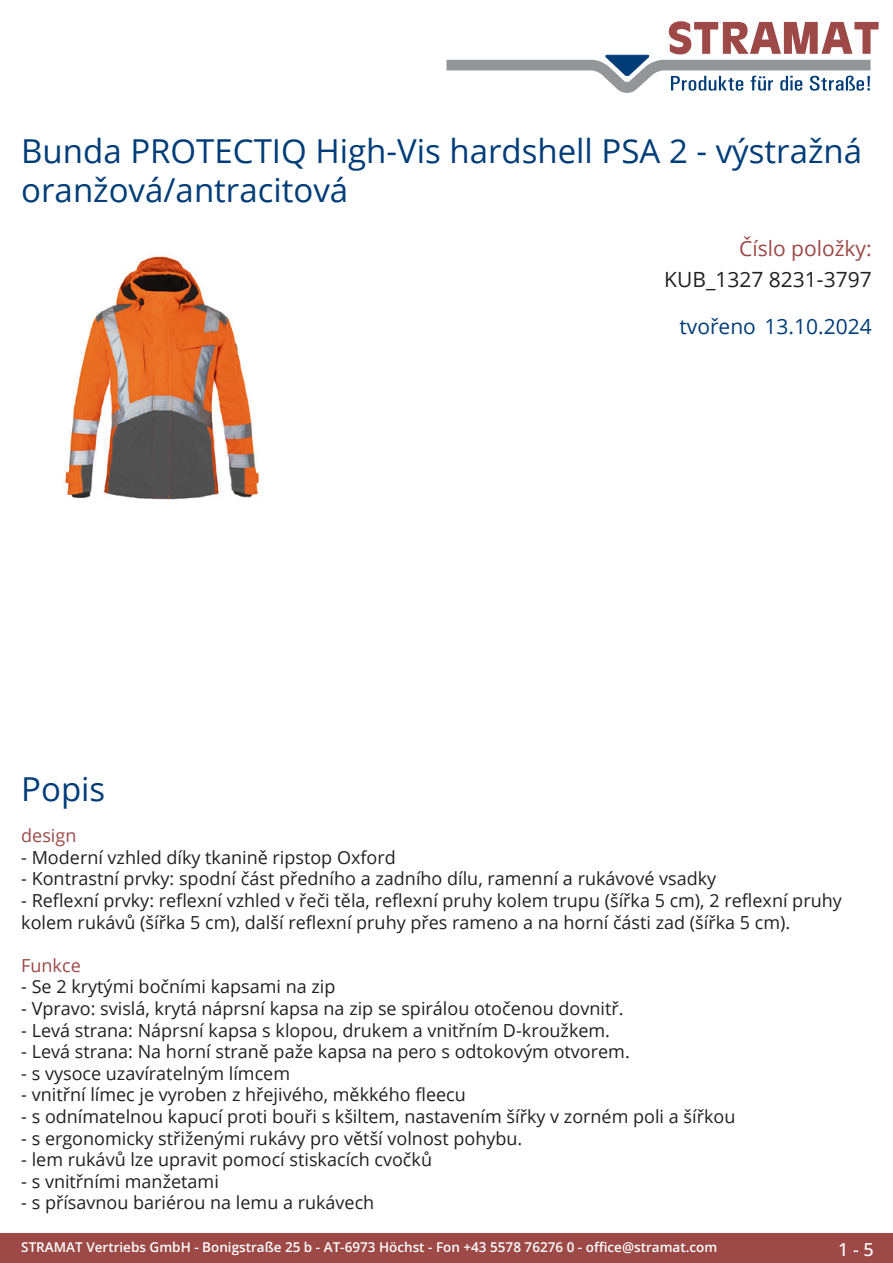
<style>
.page{position:relative;width:893px;height:1263px;background:#fff}
.page>*{position:absolute;margin:0;border:0;box-sizing:border-box;transform-origin:0 0}
.Produkttitel{font:33px/39.6px "Open Sans";color:#003d78}
.TechDaten_Inhalt{font:21px "Open Sans";color:#231f20}
.Erstellungsdatum{font:21px "Open Sans";color:#003d78}
.TechDaten_Überschrif{font:21px "Open Sans";color:#9c4948}
.Beschreibung_Text{font:18px/21.6px "Open Sans";color:#231f20}
.Beschreibung_Text-2{font:18px "Open Sans";color:#9c4948}
.t1{font:500 18px "Open Sans";color:#fff}
.t2{font:600 13.5px "Open Sans";color:#fff}
</style>
<div class="page">
<div style="left:0;top:1233px;width:893px;height:30px;background:#9c4948"></div>
<svg style="left:446px;top:21px;width:433px;height:72px"></svg>
<img style="left:62px;top:256px;width:197px;height:244px">
<p class="Produkttitel" style="left:21px;top:130px;width:842px">Bunda PROTECTIQ High-Vis hardshell PSA 2 - výstražná oranžová/antracitová</p>
<p class="TechDaten_Überschrif" style="left:739px;top:234px;width:134px">Číslo položky:</p>
<p class="TechDaten_Inhalt" style="left:664px;top:265px;width:209px">KUB_1327 8231-3797</p>
<p class="Erstellungsdatum" style="left:679px;top:312px;width:194px">tvořeno 13.10.2024</p>
<p class="Produkttitel" style="left:21px;top:768px;width:86px">Popis</p>
<p class="Beschreibung_Text-2" style="left:21px;top:823px;width:57px">design</p>
<p class="Beschreibung_Text" style="left:21px;top:846px;width:376px">- Moderní vzhled díky tkanině ripstop Oxford</p>
<p class="Beschreibung_Text" style="left:21px;top:867px;width:697px">- Kontrastní prvky: spodní část předního a zadního dílu, ramenní a rukávové vsadky</p>
<p class="Beschreibung_Text" style="left:21px;top:889px;width:822px">- Reflexní prvky: reflexní vzhled v řeči těla, reflexní pruhy kolem trupu (šířka 5 cm), 2 reflexní pruhy kolem rukávů (šířka 5 cm), další reflexní pruhy přes rameno a na horní části zad (šířka 5 cm).</p>
<p class="Beschreibung_Text-2" style="left:21px;top:953px;width:61px">Funkce</p>
<p class="Beschreibung_Text" style="left:21px;top:975px;width:316px">- Se 2 krytými bočními kapsami na zip</p>
<p class="Beschreibung_Text" style="left:21px;top:997px;width:604px">- Vpravo: svislá, krytá náprsní kapsa na zip se spirálou otočenou dovnitř.</p>
<p class="Beschreibung_Text" style="left:21px;top:1019px;width:590px">- Levá strana: Náprsní kapsa s klopou, drukem a vnitřním D-kroužkem.</p>
<p class="Beschreibung_Text" style="left:21px;top:1040px;width:610px">- Levá strana: Na horní straně paže kapsa na pero s odtokovým otvorem.</p>
<p class="Beschreibung_Text" style="left:21px;top:1062px;width:270px">- s vysoce uzavíratelným límcem</p>
<p class="Beschreibung_Text" style="left:21px;top:1083px;width:446px">- vnitřní límec je vyroben z hřejivého, měkkého fleecu</p>
<p class="Beschreibung_Text" style="left:21px;top:1105px;width:716px">- s odnímatelnou kapucí proti bouři s kšiltem, nastavením šířky v zorném poli a šířkou</p>
<p class="Beschreibung_Text" style="left:21px;top:1127px;width:503px">- s ergonomicky střiženými rukávy pro větší volnost pohybu.</p>
<p class="Beschreibung_Text" style="left:21px;top:1148px;width:412px">- lem rukávů lze upravit pomocí stiskacích cvočků</p>
<p class="Beschreibung_Text" style="left:21px;top:1170px;width:199px">- s vnitřními manžetami</p>
<p class="Beschreibung_Text" style="left:21px;top:1191px;width:355px">- s přísavnou bariérou na lemu a rukávech</p>
<p class="t2" style="left:21px;top:1238px;width:698px">STRAMAT Vertriebs GmbH - Bonigstraße 25 b - AT-6973 Höchst - Fon +43 5578 76276 0 - office@stramat.com</p>
<p class="t1" style="left:838px;top:1237px;width:37px">1 - 5</p>
</div>
